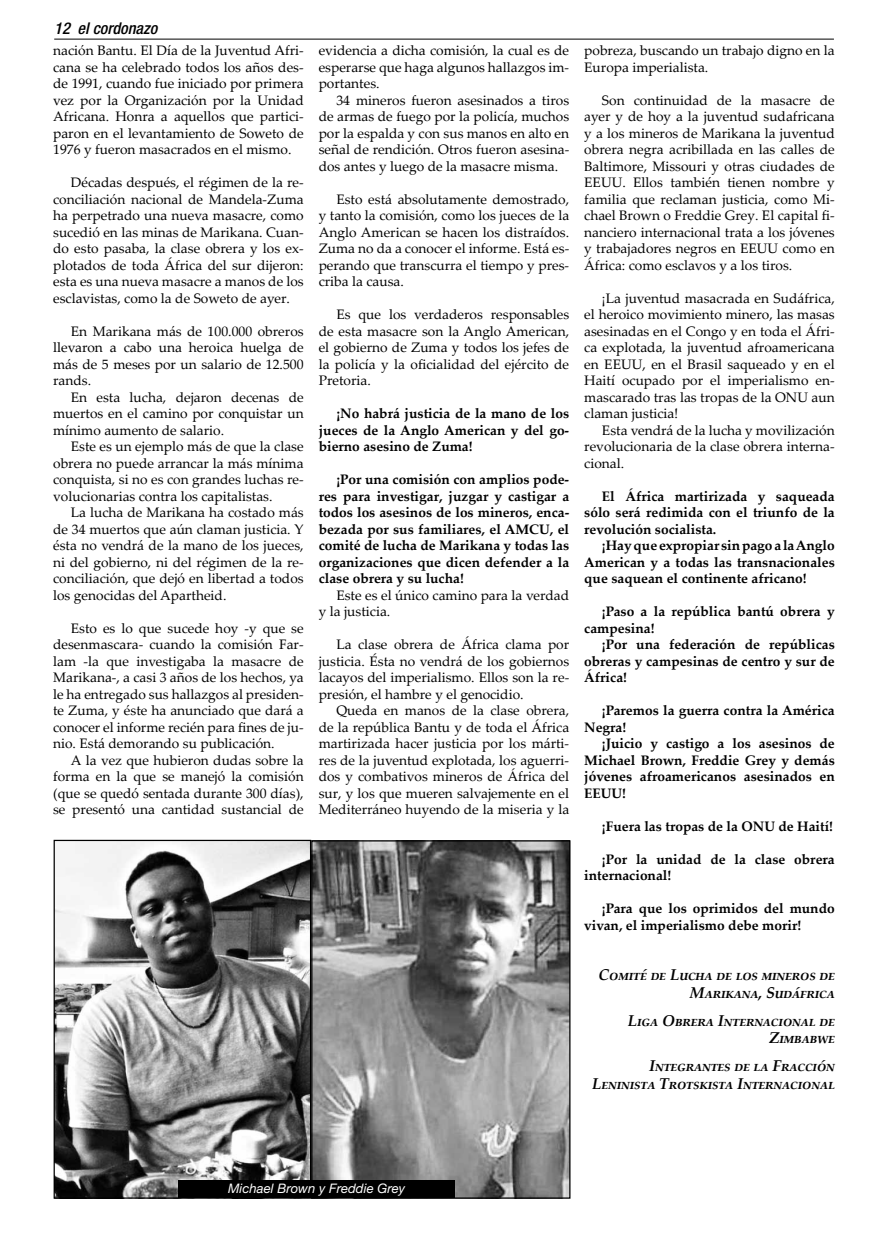
<style>
.page{position:relative;width:888px;height:1242px;background:#fff}
.page>*{position:absolute;margin:0;border:0;box-sizing:border-box;transform-origin:0 0}
.t1{font:italic 500 condensed 16.25px "Helvetica Neue LT Std";letter-spacing:-.01em;color:#000}
.t2{font:italic 700 15.62px/17.5px "Palatino Linotype";color:#000;text-align:right}
.t3{font:13.75px/16.5px "Palatino Linotype";color:#000;text-align:justify}
.t4{font:700 13.75px/16.5px "Palatino Linotype";color:#000;text-align:justify}
.t5{font:italic 13.12px "Helvetica Neue LT Std";color:#fff}
</style>
<div class="page">
<hr style="left:54px;top:39px;width:780px;height:1px;background:#000">
<img style="left:56px;top:842px;width:253px;height:355px">
<div style="left:54px;top:840px;width:257px;height:359px;border:1px solid #000"></div>
<img style="left:313px;top:842px;width:255px;height:355px">
<div style="left:311px;top:840px;width:259px;height:359px;border:1px solid #000"></div>
<div style="left:178px;top:1180px;width:277px;height:18px;background:#000"></div>
<p class="t1" style="left:54px;top:19px;width:106px">12 el cordonazo</p>
<p class="t3" style="left:53px;top:42px;width:252px">nación Bantu. El Día de la Juventud Afri&shy;cana se ha celebrado todos los años des&shy;de 1991, cuando fue iniciado por primera vez por la Organización por la Unidad Africana. Honra a aquellos que partici&shy;paron en el levantamiento de Soweto de 1976 y fueron masacrados en el mismo.</p>
<p class="t3" style="left:53px;top:174px;width:252px;text-indent:18px">Décadas después, el régimen de la re&shy;conciliación nacional de Mandela-Zuma ha perpetrado una nueva masacre, como sucedió en las minas de Marikana. Cuan&shy;do esto pasaba, la clase obrera y los ex&shy;plotados de toda África del sur dijeron: esta es una nueva masacre a manos de los esclavistas, como la de Soweto de ayer.</p>
<p class="t3" style="left:53px;top:322px;width:252px;text-indent:18px">En Marikana más de 100.000 obreros llevaron a cabo una heroica huelga de más de 5 meses por un salario de 12.500 rands.</p>
<p class="t3" style="left:53px;top:388px;width:252px;text-indent:18px">En esta lucha, dejaron decenas de muertos en el camino por conquistar un mínimo aumento de salario.</p>
<p class="t3" style="left:53px;top:438px;width:252px;text-indent:18px">Este es un ejemplo más de que la clase obrera no puede arrancar la más mínima conquista, si no es con grandes luchas re&shy;volucionarias contra los capitalistas.</p>
<p class="t3" style="left:53px;top:504px;width:252px;text-indent:18px">La lucha de Marikana ha costado más de 34 muertos que aún claman justicia. Y ésta no vendrá de la mano de los jueces, ni del gobierno, ni del régimen de la re&shy;conciliación, que dejó en libertad a todos los genocidas del Apartheid.</p>
<p class="t3" style="left:53px;top:619px;width:252px;text-indent:18px">Esto es lo que sucede hoy -y que se desenmascara- cuando la comisión Far&shy;lam -la que investigaba la masacre de Marikana-, a casi 3 años de los hechos, ya le ha entregado sus hallazgos al presiden&shy;te Zuma, y éste ha anunciado que dará a conocer el informe recién para fines de ju&shy;nio. Está demorando su publicación.</p>
<p class="t3" style="left:53px;top:751px;width:252px;text-indent:18px">A la vez que hubieron dudas sobre la forma en la que se manejó la comisión (que se quedó sentada durante 300 días), se presentó una cantidad sustancial de</p>
<p class="t3" style="left:319px;top:42px;width:252px">evidencia a dicha comisión, la cual es de esperarse que haga algunos hallazgos im&shy;portantes.</p>
<p class="t3" style="left:319px;top:91px;width:252px;text-indent:18px">34 mineros fueron asesinados a tiros de armas de fuego por la policía, muchos por la espalda y con sus manos en alto en señal de rendición. Otros fueron asesina&shy;dos antes y luego de la masacre misma.</p>
<p class="t3" style="left:319px;top:190px;width:252px;text-indent:18px">Esto está absolutamente demostrado, y tanto la comisión, como los jueces de la Anglo American se hacen los distraídos.<br>Zuma no da a conocer el informe. Está es&shy;perando que transcurra el tiempo y pres&shy;criba la causa.</p>
<p class="t3" style="left:319px;top:306px;width:252px;text-indent:18px">Es que los verdaderos responsables de esta masacre son la Anglo American, el gobierno de Zuma y todos los jefes de la policía y la oficialidad del ejército de Pretoria.</p>
<p class="t4" style="left:319px;top:405px;width:252px;text-indent:18px">¡No habrá justicia de la mano de los jueces de la Anglo American y del go&shy;bierno asesino de Zuma!</p>
<p class="t4" style="left:319px;top:471px;width:252px;text-indent:18px">¡Por una comisión con amplios pode&shy;res para investigar, juzgar y castigar a todos los asesinos de los mineros, enca&shy;bezada por sus familiares, el AMCU, el comité de lucha de Marikana y todas las organizaciones que dicen defender a la clase obrera y su lucha!</p>
<p class="t3" style="left:319px;top:586px;width:252px;text-indent:18px">Este es el único camino para la verdad y la justicia.</p>
<p class="t3" style="left:319px;top:636px;width:252px;text-indent:18px">La clase obrera de África clama por justicia. Ésta no vendrá de los gobiernos lacayos del imperialismo. Ellos son la re&shy;presión, el hambre y el genocidio.</p>
<p class="t3" style="left:319px;top:702px;width:252px;text-indent:18px">Queda en manos de la clase obrera, de la república Bantu y de toda el África martirizada hacer justicia por los márti&shy;res de la juventud explotada, los aguerri&shy;dos y combativos mineros de África del sur, y los que mueren salvajemente en el Mediterráneo huyendo de la miseria y la</p>
<p class="t3" style="left:584px;top:42px;width:252px">pobreza, buscando un trabajo digno en la<br>Europa imperialista.</p>
<p class="t3" style="left:584px;top:91px;width:252px;text-indent:18px">Son continuidad de la masacre de ayer y de hoy a la juventud sudafricana y a los mineros de Marikana la juventud obrera negra acribillada en las calles de Baltimore, Missouri y otras ciudades de EEUU. Ellos también tienen nombre y familia que reclaman justicia, como Mi&shy;chael Brown o Freddie Grey. El capital fi&shy;nanciero internacional trata a los jóvenes y trabajadores negros en EEUU como en África: como esclavos y a los tiros.</p>
<p class="t3" style="left:584px;top:289px;width:252px;text-indent:18px">¡La juventud masacrada en Sudáfrica, el heroico movimiento minero, las masas asesinadas en el Congo y en toda el Áfri&shy;ca explotada, la juventud afroamericana en EEUU, en el Brasil saqueado y en el Haití ocupado por el imperialismo en&shy;mascarado tras las tropas de la ONU aun claman justicia!</p>
<p class="t3" style="left:584px;top:421px;width:252px;text-indent:18px">Esta vendrá de la lucha y movilización revolucionaria de la clase obrera interna&shy;cional.</p>
<p class="t4" style="left:584px;top:487px;width:252px;text-indent:18px">El África martirizada y saqueada sólo será redimida con el triunfo de la revolución socialista.</p>
<p class="t4" style="left:584px;top:537px;width:252px;text-indent:18px">¡Hay que expropiar sin pago a la Anglo American y a todas las transnacionales que saquean el continente africano!</p>
<p class="t4" style="left:584px;top:603px;width:252px;text-indent:18px">¡Paso a la república bantú obrera y campesina!</p>
<p class="t4" style="left:584px;top:636px;width:252px;text-indent:18px">¡Por una federación de repúblicas obreras y campesinas de centro y sur de África!</p>
<p class="t4" style="left:584px;top:702px;width:252px;text-indent:18px">¡Paremos la guerra contra la América<br>Negra!</p>
<p class="t4" style="left:584px;top:735px;width:252px;text-indent:18px">¡Juicio y castigo a los asesinos de Michael Brown, Freddie Grey y demás jóvenes afroamericanos asesinados en EEUU!</p>
<p class="t4" style="left:602px;top:817px;width:233px">¡Fuera las tropas de la ONU de Haití!</p>
<p class="t4" style="left:584px;top:850px;width:252px;text-indent:18px">¡Por la unidad de la clase obrera internacional!</p>
<p class="t4" style="left:584px;top:900px;width:252px;text-indent:18px">¡Para que los oprimidos del mundo vivan, el imperialismo debe morir!</p>
<p class="t2" style="left:598px;top:965px;width:238px">Comité de Lucha de los mineros de<br>Marikana, Sudáfrica</p>
<p class="t2" style="left:627px;top:1011px;width:209px">Liga Obrera Internacional de<br>Zimbabwe</p>
<p class="t2" style="left:592px;top:1057px;width:244px">Integrantes de la Fracción<br>Leninista Trotskista Internacional</p>
<p class="t5" style="left:228px;top:1181px;width:178px">Michael Brown y Freddie Grey</p>
</div>
